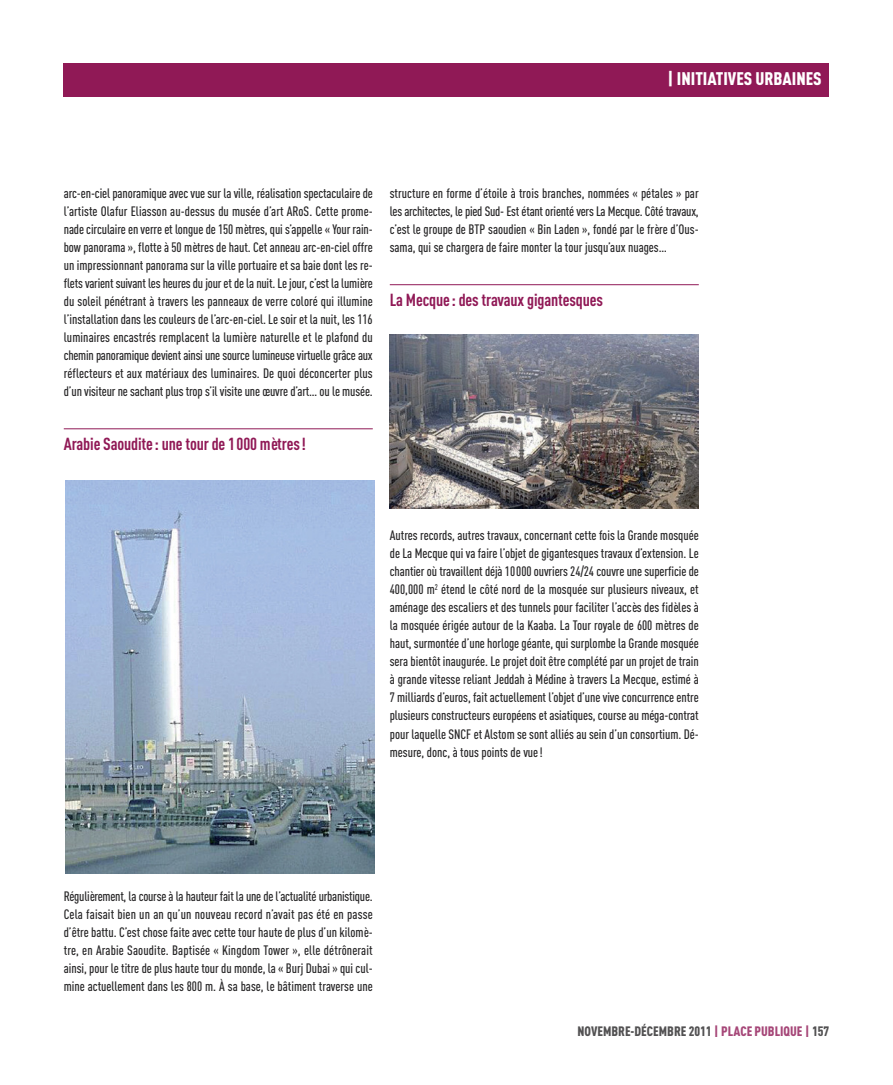
<style>
.page{position:relative;width:893px;height:1085px;background:#fff}
.page>*{position:absolute;margin:0;border:0;box-sizing:border-box;transform-origin:0 0}
.t1{font:900 18px "DIN Cond";color:#fff}
.t2{font:700 17.25px "DIN Cond";letter-spacing:-.01em;color:#901956}
.t3{font:500 13.5px/18px "DIN Cond";color:#272627;text-align:justify}
.t4{font:900 13.5px "DIN Cond";color:#525152}
.s1{color:#a64778}
</style>
<div class="page">
<div style="left:64px;top:64px;width:765px;height:33px;background:#901956"></div>
<hr style="left:64px;top:428px;width:309px;height:1px;background:#901956">
<hr style="left:390px;top:284px;width:309px;height:1px;background:#901956">
<img style="left:65px;top:480px;width:309px;height:393px">
<svg style="left:390px;top:508px;width:309px;height:1px"></svg>
<img style="left:390px;top:334px;width:309px;height:174px">
<h1 class="t1" style="left:667px;top:68px;width:156px">| INITIATIVES URBAINES</h1>
<p class="t3" style="left:64px;top:184px;width:310px">arc-en-ciel panoramique avec vue sur la ville, réalisation spectaculaire de l’artiste Olafur Eliasson au-dessus du musée d’art ARoS. Cette prome&shy;nade circulaire en verre et longue de 150 mètres, qui s’appelle « Your rain&shy;bow panorama », flotte à 50 mètres de haut. Cet anneau arc-en-ciel offre un impressionnant panorama sur la ville portuaire et sa baie dont les re&shy;flets varient suivant les heures du jour et de la nuit. Le jour, c’est la lumière du soleil pénétrant à travers les panneaux de verre coloré qui illumine l’installation dans les couleurs de l’arc-en-ciel. Le soir et la nuit, les 116 luminaires encastrés remplacent la lumière naturelle et le plafond du chemin panoramique devient ainsi une source lumineuse virtuelle grâce aux réflecteurs et aux matériaux des luminaires. De quoi déconcerter plus d’un visiteur ne sachant plus trop s’il visite une œuvre d’art… ou le musée.</p>
<p class="t2" style="left:64px;top:434px;width:243px">Arabie Saoudite: une tour de 1000 mètres!</p>
<p class="t3" style="left:390px;top:184px;width:310px">structure en forme d’étoile à trois branches, nommées « pétales » par les architectes, le pied Sud- Est étant orienté vers La Mecque. Côté travaux, c’est le groupe de BTP saoudien « Bin Laden », fondé par le frère d’Ous&shy;sama, qui se chargera de faire monter la tour jusqu’aux nuages…</p>
<p class="t2" style="left:390px;top:290px;width:215px">La Mecque: des travaux gigantesques</p>
<p class="t3" style="left:390px;top:526px;width:310px">Autres records, autres travaux, concernant cette fois la Grande mosquée de La Mecque qui va faire l’objet de gigantesques travaux d’extension. Le chantier où travaillent déjà 10000 ouvriers 24/24 couvre une superficie de 400,000 m<sup>2</sup> étend le côté nord de la mosquée sur plusieurs niveaux, et aménage des escaliers et des tunnels pour faciliter l’accès des fidèles à la mosquée érigée autour de la Kaaba. La Tour royale de 600 mètres de haut, surmontée d’une horloge géante, qui surplombe la Grande mosquée sera bientôt inaugurée. Le projet doit être complété par un projet de train à grande vitesse reliant Jeddah à Médine à travers La Mecque, estimé à 7 milliards d’euros, fait actuellement l’objet d’une vive concurrence entre plusieurs constructeurs européens et asiatiques, course au méga-contrat pour laquelle SNCF et Alstom se sont alliés au sein d’un consortium. Dé&shy;mesure, donc, à tous points de vue!</p>
<p class="t3" style="left:64px;top:886px;width:311px">Régulièrement, la course à la hauteur fait la une de l’actualité urbanistique.<br>Cela faisait bien un an qu’un nouveau record n’avait pas été en passe d’être battu. C’est chose faite avec cette tour haute de plus d’un kilomè&shy;tre, en Arabie Saoudite. Baptisée « Kingdom Tower », elle détrônerait ainsi, pour le titre de plus haute tour du monde, la « Burj Dubai » qui cul&shy;mine actuellement dans les 800 m. À sa base, le bâtiment traverse une</p>
<p class="t4" style="left:577px;top:1022px;width:253px">NOVEMBRE-DÉCEMBRE 2011 <span class="s1">| PLACE PUBLIQUE |</span> 157</p>
</div>
